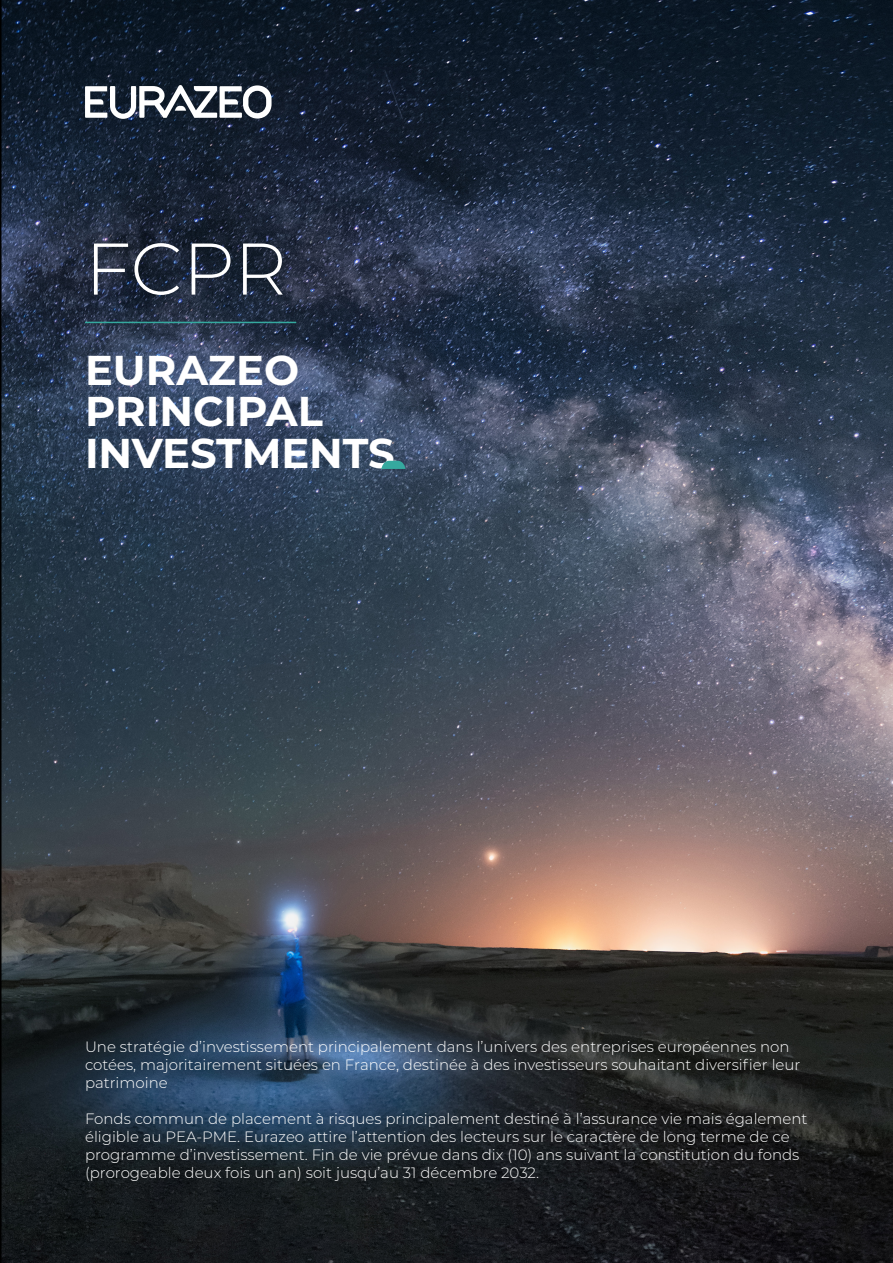
<style>
.page{position:relative;width:893px;height:1263px;background:#fff}
.page>*{position:absolute;margin:0;border:0;box-sizing:border-box;transform-origin:0 0}
.t1{font:300 73.05px "Montserrat";color:#fff}
.t2{font:700 41.7px "Montserrat";letter-spacing:-.005em;color:#fff}
.t3{font:300 15px/18px "Montserrat";color:#fff}
</style>
<div class="page">
<img style="left:0;top:0;width:893px;height:1263px">
<svg style="left:85px;top:85px;width:187px;height:34px"></svg>
<svg style="left:381px;top:461px;width:25px;height:8px"></svg>
<hr style="left:85px;top:322px;width:211px;height:1px;background:#35a99f">
<p class="t1" style="left:85px;top:219px;width:203px">FCPR</p>
<p class="t2" style="left:85px;top:340px;width:216px">EURAZEO</p>
<p class="t2" style="left:85px;top:381px;width:239px">PRINCIPAL</p>
<p class="t2" style="left:85px;top:423px;width:311px">INVESTMENTS</p>
<p class="t3" style="left:85px;top:1037px;width:717px">Une stratégie d’investissement principalement dans l’univers des entreprises européennes non cotées, majoritairement situées en France, destinée à des investisseurs souhaitant diversifier leur patrimoine</p>
<p class="t3" style="left:85px;top:1109px;width:724px">Fonds commun de placement à risques principalement destiné à l’assurance vie mais également éligible au PEA-PME. Eurazeo attire l’attention des lecteurs sur le caractère de long terme de ce programme d’investissement. Fin de vie prévue dans dix (10) ans suivant la constitution du fonds (prorogeable deux fois un an) soit jusqu’au 31 décembre 2032.</p>
</div>
